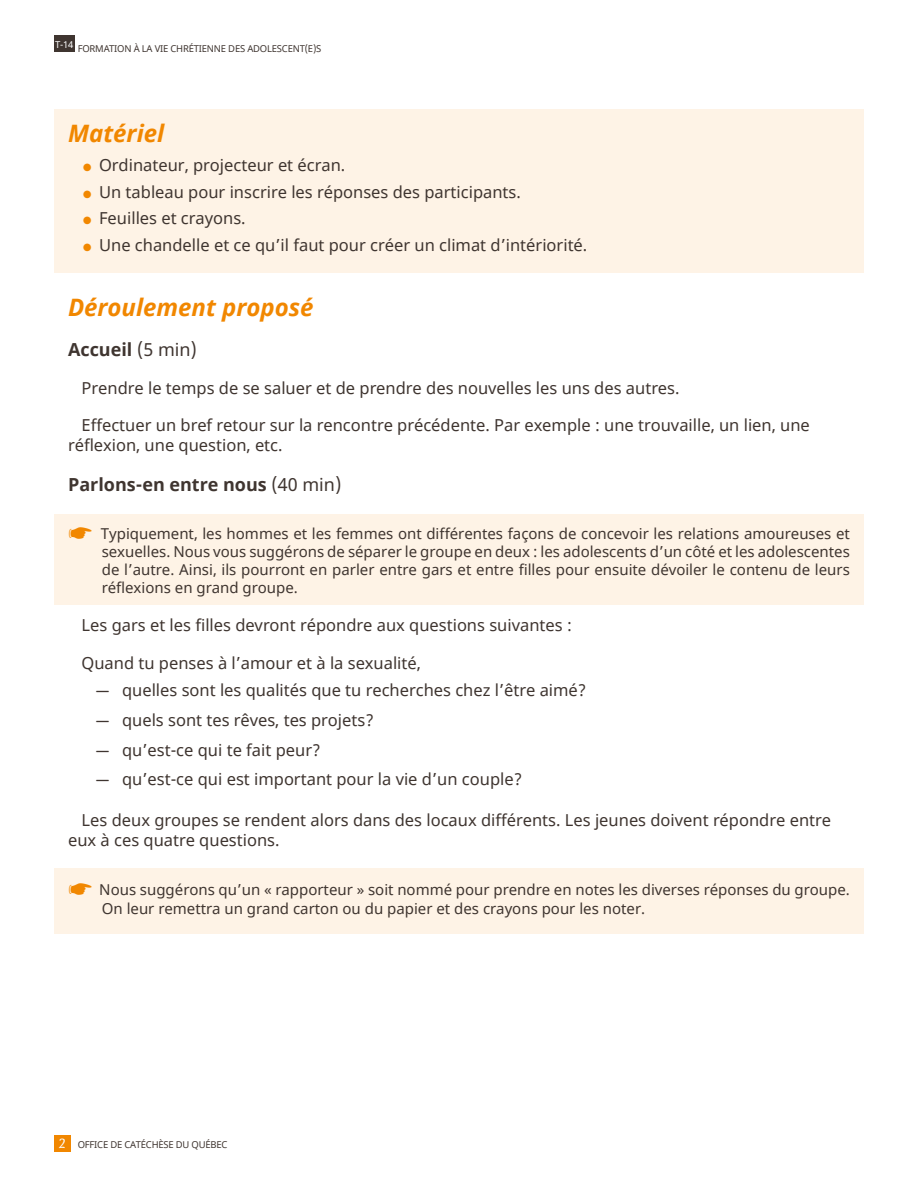
<style>
.page{position:relative;width:918px;height:1188px;background:#fff}
.page>*{position:absolute;margin:0;border:0;box-sizing:border-box;transform-origin:0 0}
.t1{font:italic 700 24px "Noto Sans";color:#f18700}
.t2{font:700 18px "Noto Sans";color:#3f3530}
.t3{font:16.5px/19.8px "Noto Sans";color:#3f3530}
.t4{font:15px/18px "Noto Sans";color:#3f3530;text-align:justify}
.t5{font:9.45px "Noto Sans";letter-spacing:-.02em;color:#3f3530}
.t6{font:9.45px "Noto Sans";color:#fff}
.s1{color:#f18700}
.s2{font-weight:400}
.s3{font-family:"Calibri"}
.s4{font-family:"Paprika";font-size:10.65px;color:#fff}
</style>
<div class="page">
<div style="left:54px;top:1136px;width:17px;height:16px;background:#f18700"></div>
<div style="left:54px;top:36px;width:21px;height:16px;background:#3f3530"></div>
<div style="left:54px;top:109px;width:810px;height:163px;background:#fef3e6"></div>
<div style="left:54px;top:514px;width:810px;height:91px;background:#fef3e6"></div>
<div style="left:54px;top:868px;width:810px;height:66px;background:#fef3e6"></div>
<p class="t6" style="left:55px;top:38px;width:20px">T-14</p>
<p class="t5" style="left:78px;top:42px;width:245px">FORMATION À LA VIE CHRÉTIENNE DES ADOLESCENT(E)S</p>
<p class="t1" style="left:68px;top:117px;width:98px">Matériel</p>
<p class="t3" style="left:83px;top:156px;width:264px"><span class="s1">●</span> Ordinateur, projecteur et écran.</p>
<p class="t3" style="left:83px;top:182px;width:439px"><span class="s1">●</span> Un tableau pour inscrire les réponses des participants.</p>
<p class="t3" style="left:83px;top:209px;width:164px"><span class="s1">●</span> Feuilles et crayons.</p>
<p class="t3" style="left:83px;top:235px;width:506px"><span class="s1">●</span> Une chandelle et ce qu’il faut pour créer un climat d’intériorité.</p>
<p class="t1" style="left:68px;top:291px;width:247px">Déroulement proposé</p>
<p class="t2" style="left:68px;top:337px;width:130px">Accueil <span class="s2">(5 min)</span></p>
<p class="t3" style="left:82px;top:378px;width:600px">Prendre le temps de se saluer et de prendre des nouvelles les uns des autres.</p>
<p class="t3" style="left:68px;top:416px;width:743px;text-indent:14px">Effectuer un bref retour sur la rencontre précédente. Par exemple : une trouvaille, un lien, une réflexion, une question, etc.</p>
<p class="t2" style="left:68px;top:472px;width:275px">Parlons-en entre nous <span class="s2">(40 min)</span></p>
<p class="t4" style="left:101px;top:526px;width:750px">Typiquement, les hommes et les femmes ont différentes façons de concevoir les relations amoureuses et sexuelles. Nous vous suggérons de séparer le groupe en deux : les adolescents d’un côté et les adolescentes de l’autre. Ainsi, ils pourront en parler entre gars et entre filles pour ensuite dévoiler le contenu de leurs réflexions en grand groupe.</p>
<p class="t3" style="left:82px;top:616px;width:492px">Les gars et les filles devront répondre aux questions suivantes :</p>
<p class="t3" style="left:82px;top:654px;width:341px">Quand tu penses à l’amour et à la sexualité,</p>
<p class="t3" style="left:95px;top:681px;width:493px"><span class="s3">—</span> quelles sont les qualités que tu recherches chez l’être aimé?</p>
<p class="t3" style="left:95px;top:710px;width:280px"><span class="s3">—</span> quels sont tes rêves, tes projets?</p>
<p class="t3" style="left:95px;top:740px;width:227px"><span class="s3">—</span> qu’est-ce qui te fait peur?</p>
<p class="t3" style="left:95px;top:770px;width:429px"><span class="s3">—</span> qu’est-ce qui est important pour la vie d’un couple?</p>
<p class="t3" style="left:68px;top:811px;width:765px;text-indent:14px">Les deux groupes se rendent alors dans des locaux différents. Les jeunes doivent répondre entre eux à ces quatre questions.</p>
<p class="t4" style="left:99px;top:880px;width:752px;line-height:19.8px">Nous suggérons qu’un « rapporteur » soit nommé pour prendre en notes les diverses réponses du groupe.<br>On leur remettra un grand carton ou du papier et des crayons pour les noter.</p>
<p class="t5" style="left:59px;top:1138px;width:170px"><span class="s4">2</span> OFFICE DE CATÉCHÈSE DU QUÉBEC</p>
</div>
